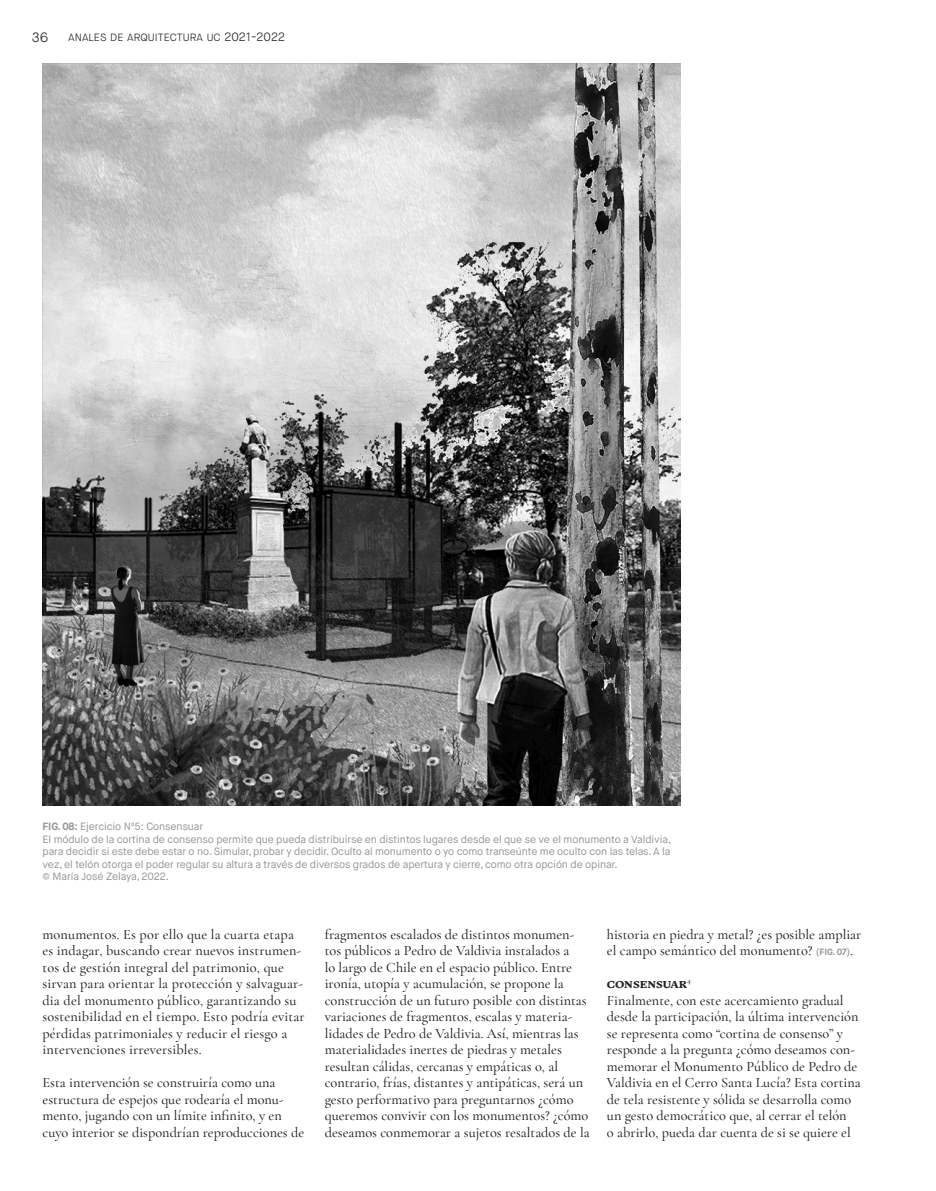
<style>
.page{position:relative;width:936px;height:1191px;background:#fff}
.page>*{position:absolute;margin:0;border:0;box-sizing:border-box;transform-origin:0 0}
._04_-_TEXTO_GENERAL{font:500 14.25px/16.5px "Cormorant Garamond";color:#231f20}
._04_-_TEXTO_GENERAL-2{font:700 13.5px "GT Sectra";color:#231f20}
.t1{font:300 13.5px "Maison Neue";color:#231f20}
._05_-_PIE_DE_FOTO{font:10.5px/12.6px "Maison Neue";letter-spacing:-.01em;color:#939598;text-align:justify}
.t2{font:300 10.5px "Maison Neue";color:#231f20}
.s1{font-size:12px}
.s2{font-weight:700}
.s3{font-family:"Maison Neue";font-weight:700;font-size:9px;color:#939598}
</style>
<div class="page">
<img style="left:43px;top:64px;width:637px;height:741px">
<p class="t1" style="left:32px;top:29px;width:18px">36</p>
<p class="t2" style="left:68px;top:31px;width:218px">ANALES DE ARQUITECTURA UC <span class="s1">2021-2022</span></p>
<p class="_05_-_PIE_DE_FOTO" style="left:43px;top:820px;width:162px"><span class="s2">FIG</span><span class="s2">.</span> <span class="s2">08:</span> Ejercicio Nº5: Consensuar</p>
<p class="_05_-_PIE_DE_FOTO" style="left:43px;top:832px;width:630px">El módulo de la cortina de consenso permite que pueda distribuirse en distintos lugares desde el que se ve el monumento a Valdivia, para decidir si este debe estar o no. Simular, probar y decidir. Oculto al monumento o yo como transeúnte me oculto con las telas. A la vez, el telón otorga el poder regular su altura a través de diversos grados de apertura y cierre, como otra opción de opinar.</p>
<p class="_05_-_PIE_DE_FOTO" style="left:43px;top:870px;width:128px">© María José Zelaya, 2022.</p>
<p class="_04_-_TEXTO_GENERAL" style="left:43px;top:925px;width:264px">monumentos. Es por ello que la cuarta etapa es indagar, buscando crear nuevos instrumen&shy;tos de gestión integral del patrimonio, que sirvan para orientar la protección y salvaguar&shy;dia del monumento público, garantizando su sostenibilidad en el tiempo. Esto podría evitar pérdidas patrimoniales y reducir el riesgo a intervenciones irreversibles.</p>
<p class="_04_-_TEXTO_GENERAL" style="left:43px;top:1074px;width:263px">Esta intervención se construiría como una estructura de espejos que rodearía el monu&shy;mento, jugando con un límite infinito, y en cuyo interior se dispondrían reproducciones de</p>
<p class="_04_-_TEXTO_GENERAL" style="left:325px;top:925px;width:266px">fragmentos escalados de distintos monumen&shy;tos públicos a Pedro de Valdivia instalados a<br>lo largo de Chile en el espacio público. Entre ironía, utopía y acumulación, se propone la construcción de un futuro posible con distintas variaciones de fragmentos, escalas y materia&shy;lidades de Pedro de Valdivia. Así, mientras las materialidades inertes de piedras y metales resultan cálidas, cercanas y empáticas o, al contrario, frías, distantes y antipáticas, será un gesto performativo para preguntarnos ¿cómo queremos convivir con los monumentos? ¿cómo deseamos conmemorar a sujetos resaltados de la</p>
<p class="_04_-_TEXTO_GENERAL" style="left:607px;top:925px;width:256px">historia en piedra y metal? ¿es posible ampliar el campo semántico del monumento? <span class="s3">(FIG. 07)</span>.</p>
<p class="_04_-_TEXTO_GENERAL-2" style="left:607px;top:974px;width:86px">consensuar<sup>4</sup></p>
<p class="_04_-_TEXTO_GENERAL" style="left:607px;top:991px;width:255px">Finalmente, con este acercamiento gradual desde la participación, la última intervención se representa como “cortina de consenso” y responde a la pregunta ¿cómo deseamos con&shy;memorar el Monumento Público de Pedro de Valdivia en el Cerro Santa Lucía? Esta cortina de tela resistente y sólida se desarrolla como un gesto democrático que, al cerrar el telón<br>o abrirlo, pueda dar cuenta de si se quiere el</p>
</div>
